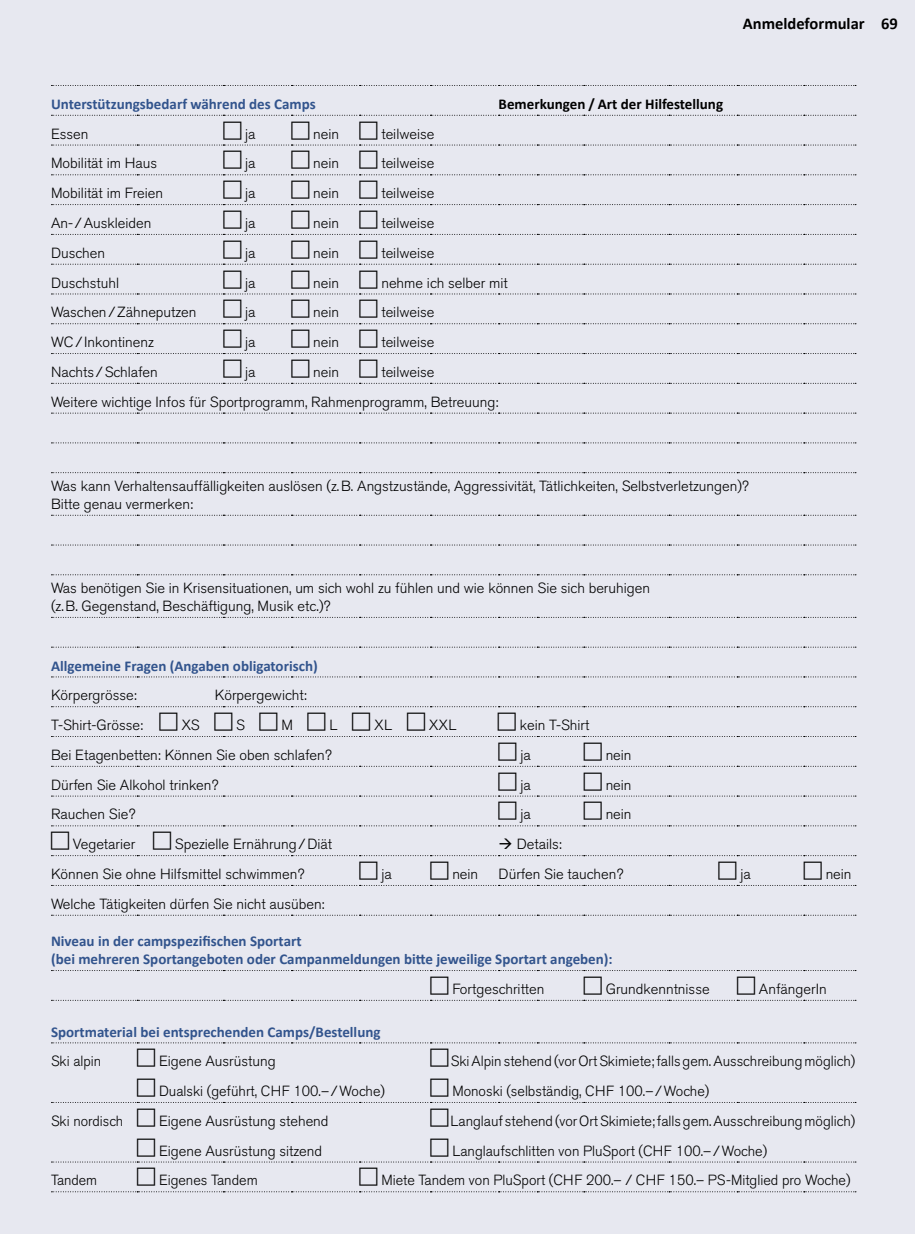
<style>
.page{position:relative;width:915px;height:1234px;background:#fff}
.page>*{position:absolute;margin:0;border:0;box-sizing:border-box;transform-origin:0 0}
.t1{font:700 16.5px "Calibri";color:#000}
.t2{font:700 15px/18px "Calibri";color:#32548d}
.t3{font:700 15px "Calibri";color:#000}
.t4{font:300 14.7px/17.5px "Akzidenz Grotesk BE";color:#000}
</style>
<div class="page">
<div style="left:0;top:0;width:914px;height:1233px;background:#e7e8f0"></div>
<svg style="left:51px;top:85px;width:804px;height:1px"></svg>
<svg style="left:51px;top:383px;width:804px;height:1px"></svg>
<svg style="left:51px;top:412px;width:804px;height:1px"></svg>
<svg style="left:51px;top:442px;width:804px;height:1px"></svg>
<svg style="left:51px;top:472px;width:804px;height:1px"></svg>
<svg style="left:51px;top:514px;width:803px;height:1px"></svg>
<svg style="left:51px;top:544px;width:804px;height:1px"></svg>
<svg style="left:51px;top:574px;width:804px;height:1px"></svg>
<svg style="left:51px;top:617px;width:804px;height:1px"></svg>
<svg style="left:51px;top:646px;width:804px;height:1px"></svg>
<svg style="left:51px;top:676px;width:804px;height:1px"></svg>
<svg style="left:51px;top:914px;width:804px;height:1px"></svg>
<svg style="left:51px;top:1191px;width:804px;height:1px"></svg>
<svg style="left:51px;top:115px;width:804px;height:1px"></svg>
<svg style="left:51px;top:145px;width:804px;height:61px"></svg>
<svg style="left:51px;top:234px;width:804px;height:1px"></svg>
<svg style="left:51px;top:264px;width:804px;height:30px"></svg>
<svg style="left:51px;top:323px;width:804px;height:2px"></svg>
<svg style="left:51px;top:353px;width:804px;height:2px"></svg>
<svg style="left:51px;top:706px;width:804px;height:2px"></svg>
<svg style="left:51px;top:736px;width:804px;height:61px"></svg>
<svg style="left:51px;top:825px;width:804px;height:2px"></svg>
<svg style="left:51px;top:855px;width:804px;height:30px"></svg>
<svg style="left:51px;top:999px;width:803px;height:1px"></svg>
<svg style="left:51px;top:1042px;width:804px;height:2px"></svg>
<svg style="left:51px;top:1101px;width:804px;height:2px"></svg>
<svg style="left:51px;top:1161px;width:804px;height:2px"></svg>
<p class="t1" style="left:742px;top:13px;width:156px">Anmeldeformular 69</p>
<p class="t2" style="left:51px;top:95px;width:266px">Unterstützungsbedarf während des Camps</p>
<p class="t3" style="left:498px;top:94px;width:226px">Bemerkungen / Art der Hilfestellung</p>
<p class="t4" style="left:51px;top:125px;width:39px">Essen</p>
<p class="t4" style="left:245px;top:125px;width:12px">ja</p>
<p class="t4" style="left:313px;top:125px;width:27px">nein</p>
<p class="t4" style="left:381px;top:125px;width:55px">teilweise</p>
<p class="t4" style="left:51px;top:155px;width:107px">Mobilität im Haus</p>
<p class="t4" style="left:245px;top:155px;width:12px">ja</p>
<p class="t4" style="left:313px;top:155px;width:27px">nein</p>
<p class="t4" style="left:381px;top:155px;width:55px">teilweise</p>
<p class="t4" style="left:51px;top:185px;width:114px">Mobilität im Freien</p>
<p class="t4" style="left:245px;top:185px;width:12px">ja</p>
<p class="t4" style="left:313px;top:185px;width:27px">nein</p>
<p class="t4" style="left:381px;top:185px;width:55px">teilweise</p>
<p class="t4" style="left:51px;top:214px;width:102px">An- /Auskleiden</p>
<p class="t4" style="left:245px;top:214px;width:12px">ja</p>
<p class="t4" style="left:313px;top:214px;width:27px">nein</p>
<p class="t4" style="left:381px;top:214px;width:55px">teilweise</p>
<p class="t4" style="left:51px;top:244px;width:55px">Duschen</p>
<p class="t4" style="left:245px;top:244px;width:12px">ja</p>
<p class="t4" style="left:313px;top:244px;width:27px">nein</p>
<p class="t4" style="left:381px;top:244px;width:55px">teilweise</p>
<p class="t4" style="left:51px;top:274px;width:69px">Duschstuhl</p>
<p class="t4" style="left:245px;top:274px;width:12px">ja</p>
<p class="t4" style="left:313px;top:274px;width:27px">nein</p>
<p class="t4" style="left:381px;top:274px;width:128px">nehme ich selber mit</p>
<p class="t4" style="left:51px;top:304px;width:147px">Waschen/Zähneputzen</p>
<p class="t4" style="left:245px;top:304px;width:12px">ja</p>
<p class="t4" style="left:313px;top:304px;width:27px">nein</p>
<p class="t4" style="left:381px;top:304px;width:55px">teilweise</p>
<p class="t4" style="left:51px;top:333px;width:104px">WC/ Inkontinenz</p>
<p class="t4" style="left:245px;top:333px;width:12px">ja</p>
<p class="t4" style="left:313px;top:333px;width:27px">nein</p>
<p class="t4" style="left:381px;top:333px;width:55px">teilweise</p>
<p class="t4" style="left:51px;top:363px;width:108px">Nachts /Schlafen</p>
<p class="t4" style="left:245px;top:363px;width:12px">ja</p>
<p class="t4" style="left:313px;top:363px;width:27px">nein</p>
<p class="t4" style="left:51px;top:357px;width:448px;line-height:29.7px;text-indent:330px">teilweise<br>Weitere wichtige Infos für Sportprogramm, Rahmenprogramm, Betreuung:</p>
<p class="t4" style="left:51px;top:477px;width:699px">Was kann Verhaltensauffälligkeiten auslösen (z.B. Angstzustände, Aggressivität, Tätlichkeiten, Selbstverletzungen)?<br>Bitte genau vermerken:</p>
<p class="t4" style="left:51px;top:579px;width:600px">Was benötigen Sie in Krisensituationen, um sich wohl zu fühlen und wie können Sie sich beruhigen (z.B. Gegenstand, Beschäftigung, Musik etc.)?</p>
<p class="t2" style="left:51px;top:656px;width:268px">Allgemeine Fragen (Angaben obligatorisch)</p>
<p class="t4" style="left:51px;top:686px;width:87px">Körpergrösse:</p>
<p class="t4" style="left:215px;top:686px;width:93px">Körpergewicht:</p>
<p class="t4" style="left:51px;top:716px;width:93px">T-Shirt-Grösse:</p>
<p class="t4" style="left:181px;top:716px;width:20px">XS</p>
<p class="t4" style="left:236px;top:716px;width:10px">S</p>
<p class="t4" style="left:281px;top:716px;width:13px">M</p>
<p class="t4" style="left:329px;top:716px;width:10px">L</p>
<p class="t4" style="left:374px;top:716px;width:20px">XL</p>
<p class="t4" style="left:428px;top:716px;width:30px">XXL</p>
<p class="t4" style="left:519px;top:716px;width:71px">kein T-Shirt</p>
<p class="t4" style="left:51px;top:746px;width:282px">Bei Etagenbetten: Können Sie oben schlafen?</p>
<p class="t4" style="left:520px;top:746px;width:12px">ja</p>
<p class="t4" style="left:605px;top:746px;width:27px">nein</p>
<p class="t4" style="left:51px;top:776px;width:169px">Dürfen Sie Alkohol trinken?</p>
<p class="t4" style="left:520px;top:776px;width:12px">ja</p>
<p class="t4" style="left:605px;top:776px;width:27px">nein</p>
<p class="t4" style="left:51px;top:805px;width:86px">Rauchen Sie?</p>
<p class="t4" style="left:520px;top:805px;width:12px">ja</p>
<p class="t4" style="left:605px;top:805px;width:27px">nein</p>
<p class="t4" style="left:73px;top:835px;width:64px">Vegetarier</p>
<p class="t4" style="left:175px;top:835px;width:159px">Spezielle Ernährung/Diät</p>
<p class="t4" style="left:498px;top:835px;width:65px">→ Details:</p>
<p class="t4" style="left:51px;top:865px;width:255px">Können Sie ohne Hilfsmittel schwimmen?</p>
<p class="t4" style="left:381px;top:865px;width:12px">ja</p>
<p class="t4" style="left:452px;top:865px;width:27px">nein</p>
<p class="t4" style="left:498px;top:865px;width:126px">Dürfen Sie tauchen?</p>
<p class="t4" style="left:740px;top:865px;width:12px">ja</p>
<p class="t4" style="left:825px;top:865px;width:27px">nein</p>
<p class="t4" style="left:51px;top:895px;width:275px">Welche Tätigkeiten dürfen Sie nicht ausüben:</p>
<p class="t2" style="left:51px;top:931px;width:563px">Niveau in der campspezifischen Sportart<br>(bei mehreren Sportangeboten oder Campanmeldungen bitte jeweilige Sportart angeben):</p>
<p class="t4" style="left:452px;top:980px;width:94px">Fortgeschritten</p>
<p class="t4" style="left:605px;top:980px;width:105px">Grundkenntnisse</p>
<p class="t4" style="left:758px;top:980px;width:69px">AnfängerIn</p>
<p class="t2" style="left:51px;top:1022px;width:331px">Sportmaterial bei entsprechenden Camps/Bestellung</p>
<p class="t4" style="left:51px;top:1052px;width:52px">Ski alpin</p>
<p class="t4" style="left:159px;top:1052px;width:118px">Eigene Ausrüstung</p>
<p class="t4" style="left:450px;top:1052px;width:406px">Ski Alpin stehend (vor Ort Skimiete; falls gem. Ausschreibung möglich)</p>
<p class="t4" style="left:159px;top:1082px;width:227px">Dualski (geführt, CHF 100.–/Woche)</p>
<p class="t4" style="left:452px;top:1082px;width:258px">Monoski (selbständig, CHF 100.–/Woche)</p>
<p class="t4" style="left:51px;top:1111px;width:74px">Ski nordisch</p>
<p class="t4" style="left:159px;top:1111px;width:171px">Eigene Ausrüstung stehend</p>
<p class="t4" style="left:450px;top:1111px;width:406px">Langlauf stehend (vor Ort Skimiete; falls gem. Ausschreibung möglich)</p>
<p class="t4" style="left:159px;top:1141px;width:164px">Eigene Ausrüstung sitzend</p>
<p class="t4" style="left:452px;top:1141px;width:316px">Langlaufschlitten von PluSport (CHF 100.–/Woche)</p>
<p class="t4" style="left:51px;top:1171px;width:48px">Tandem</p>
<p class="t4" style="left:159px;top:1171px;width:100px">Eigenes Tandem</p>
<p class="t4" style="left:381px;top:1171px;width:470px">Miete Tandem von PluSport (CHF 200.– / CHF 150.– PS-Mitglied pro Woche)</p>
</div>
